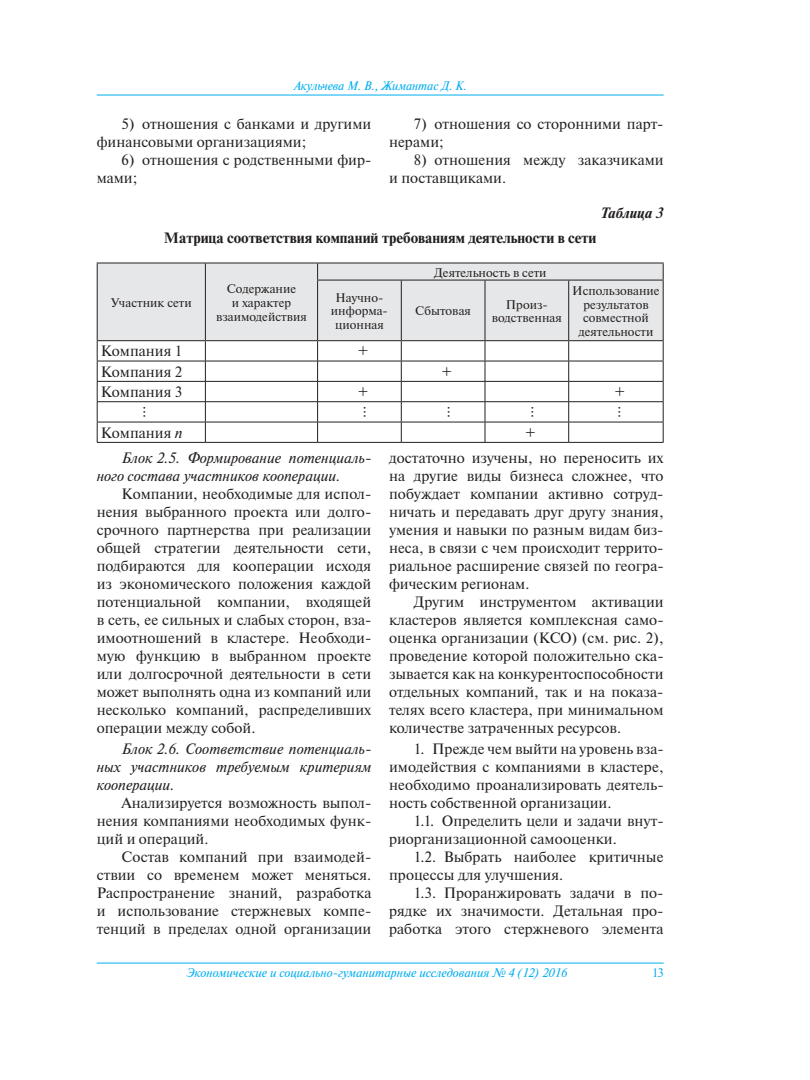
<style>
.page{position:relative;width:810px;height:1080px;background:#fff}
.page>*{position:absolute;margin:0;border:0;box-sizing:border-box;transform-origin:0 0}
.t1{font:15px/18px "Newton";color:#231f20;text-align:justify}
.t2{font:italic 15px/18px "Newton";color:#231f20}
.t3{font:700 15px "Newton";color:#231f20}
.t4{font:italic 700 15px "Newton";letter-spacing:-.005em;color:#231f20}
.t5{font:12.5px/13.8px "Newton";color:#231f20;text-align:center}
.t6{font:italic 12.5px "Newton";color:#00aeef}
.t7{font:12.5px "Newton";color:#00aeef}
.s1{font-style:italic}
</style>
<div class="page">
<div style="left:98px;top:264px;width:565px;height:76px;background:#e6e7e8"></div>
<svg style="left:97px;top:264px;width:1px;height:16px"></svg>
<hr style="left:97px;top:280px;width:1px;height:60px;background:#231f20">
<hr style="left:97px;top:263px;width:108px;height:1px;background:#231f20">
<svg style="left:205px;top:264px;width:1px;height:16px"></svg>
<hr style="left:205px;top:280px;width:1px;height:60px;background:#231f20">
<hr style="left:205px;top:263px;width:113px;height:1px;background:#231f20">
<svg style="left:317px;top:263px;width:1px;height:17px"></svg>
<svg style="left:663px;top:264px;width:1px;height:16px"></svg>
<hr style="left:318px;top:263px;width:346px;height:1px;background:#231f20">
<hr style="left:317px;top:281px;width:1px;height:59px;background:#231f20">
<hr style="left:317px;top:280px;width:84px;height:1px;background:#231f20">
<hr style="left:401px;top:281px;width:1px;height:59px;background:#231f20">
<hr style="left:401px;top:280px;width:84px;height:1px;background:#231f20">
<hr style="left:485px;top:281px;width:1px;height:59px;background:#231f20">
<hr style="left:485px;top:280px;width:84px;height:1px;background:#231f20">
<hr style="left:568px;top:281px;width:1px;height:59px;background:#231f20">
<hr style="left:663px;top:281px;width:1px;height:59px;background:#231f20">
<hr style="left:569px;top:280px;width:95px;height:1px;background:#231f20">
<hr style="left:97px;top:340px;width:108px;height:1px;background:#231f20">
<hr style="left:318px;top:340px;width:83px;height:1px;background:#231f20">
<hr style="left:401px;top:340px;width:84px;height:1px;background:#231f20">
<hr style="left:485px;top:340px;width:84px;height:1px;background:#231f20">
<hr style="left:569px;top:340px;width:95px;height:1px;background:#231f20">
<hr style="left:97px;top:361px;width:304px;height:1px;background:#231f20">
<hr style="left:401px;top:361px;width:84px;height:1px;background:#231f20">
<hr style="left:485px;top:361px;width:84px;height:1px;background:#231f20">
<hr style="left:569px;top:361px;width:95px;height:1px;background:#231f20">
<hr style="left:97px;top:381px;width:304px;height:1px;background:#231f20">
<hr style="left:401px;top:381px;width:84px;height:1px;background:#231f20">
<hr style="left:485px;top:381px;width:84px;height:1px;background:#231f20">
<hr style="left:569px;top:381px;width:95px;height:1px;background:#231f20">
<hr style="left:97px;top:401px;width:304px;height:1px;background:#231f20">
<hr style="left:401px;top:401px;width:84px;height:1px;background:#231f20">
<hr style="left:485px;top:401px;width:84px;height:1px;background:#231f20">
<hr style="left:569px;top:401px;width:95px;height:1px;background:#231f20">
<svg style="left:97px;top:341px;width:1px;height:101px"></svg>
<hr style="left:97px;top:422px;width:108px;height:1px;background:#231f20">
<hr style="left:97px;top:442px;width:108px;height:1px;background:#231f20">
<hr style="left:205px;top:422px;width:196px;height:1px;background:#231f20">
<hr style="left:318px;top:442px;width:83px;height:1px;background:#231f20">
<svg style="left:401px;top:341px;width:1px;height:101px"></svg>
<hr style="left:401px;top:422px;width:84px;height:1px;background:#231f20">
<hr style="left:401px;top:442px;width:84px;height:1px;background:#231f20">
<svg style="left:485px;top:341px;width:1px;height:101px"></svg>
<hr style="left:485px;top:422px;width:84px;height:1px;background:#231f20">
<hr style="left:485px;top:442px;width:84px;height:1px;background:#231f20">
<svg style="left:568px;top:341px;width:1px;height:101px"></svg>
<svg style="left:663px;top:341px;width:1px;height:101px"></svg>
<hr style="left:569px;top:422px;width:95px;height:1px;background:#231f20">
<hr style="left:569px;top:442px;width:95px;height:1px;background:#231f20">
<hr style="left:205px;top:340px;width:113px;height:1px;background:#231f20">
<svg style="left:205px;top:341px;width:1px;height:101px"></svg>
<svg style="left:317px;top:341px;width:1px;height:101px"></svg>
<hr style="left:205px;top:442px;width:113px;height:1px;background:#231f20">
<hr style="left:97px;top:963px;width:567px;height:1px;background:#00aeef">
<hr style="left:97px;top:95px;width:567px;height:1px;background:#00aeef">
<p class="t6" style="left:294px;top:81px;width:174px">Акульчева М. В., Жимантас Д. К.</p>
<p class="t1" style="left:97px;top:116px;width:276px;text-indent:25px">5) отношения с банками и другими финансовыми организациями;</p>
<p class="t1" style="left:97px;top:152px;width:276px;text-indent:25px">6) отношения с родственными фир&shy;мами;</p>
<p class="t1" style="left:389px;top:116px;width:276px;text-indent:25px">7) отношения со сторонними парт&shy;нерами;</p>
<p class="t1" style="left:389px;top:152px;width:276px;text-indent:25px">8) отношения между заказчиками и поставщиками.</p>
<p class="t4" style="left:601px;top:208px;width:65px">Таблица 3</p>
<p class="t3" style="left:164px;top:229px;width:434px">Матрица соответствия компаний требованиям деятельности в сети</p>
<p class="t5" style="left:111px;top:297px;width:82px">Участник сети</p>
<p class="t5" style="left:216px;top:283px;width:92px">Содержание<br>и характер взаимодействия</p>
<p class="t5" style="left:331px;top:291px;width:58px">Научно&shy;информа&shy;ционная</p>
<p class="t5" style="left:434px;top:266px;width:114px">Деятельность в сети</p>
<p class="t5" style="left:415px;top:305px;width:57px">Сбы товая</p>
<p class="t5" style="left:492px;top:298px;width:72px">Произ&shy;водствен ная</p>
<p class="t5" style="left:572px;top:285px;width:89px">Использо вание результатов совместной деятельности</p>
<p class="t1" style="left:101px;top:343px;width:83px">Компания 1</p>
<p class="t1" style="left:358px;top:343px;width:12px">+</p>
<p class="t1" style="left:101px;top:364px;width:83px">Компания 2</p>
<p class="t1" style="left:442px;top:364px;width:12px">+</p>
<p class="t1" style="left:101px;top:384px;width:83px">Компания 3</p>
<p class="t1" style="left:358px;top:384px;width:12px">+</p>
<p class="t1" style="left:614px;top:384px;width:12px">+</p>
<p class="t1" style="left:132px;top:418px;width:14px;rotate:-90deg">…</p>
<p class="t1" style="left:353px;top:418px;width:14px;rotate:-90deg">…</p>
<p class="t1" style="left:436px;top:418px;width:14px;rotate:-90deg">…</p>
<p class="t1" style="left:520px;top:418px;width:14px;rotate:-90deg">…</p>
<p class="t1" style="left:607px;top:418px;width:14px;rotate:-90deg">…</p>
<p class="t1" style="left:101px;top:425px;width:83px">Компания <span class="s1">n</span></p>
<p class="t1" style="left:525px;top:425px;width:12px">+</p>
<p class="t2" style="left:97px;top:451px;width:276px;text-indent:25px">Блок 2.5. Формирование потенциаль&shy;ного состава участников кооперации.</p>
<p class="t1" style="left:97px;top:486px;width:276px;text-indent:25px">Компании, необходимые для испол&shy;нения выбранного проекта или долго&shy;срочного партнерства при реализации общей стратегии деятельности сети, подбираются для кооперации исходя из экономического положения каждой потенциальной компании, входящей в сеть, ее сильных и слабых сторон, вза&shy;имоотношений в кластере. Необходи&shy;мую функцию в выбранном проекте или долгосрочной деятельности в сети может выполнять одна из компаний или несколько компаний, распределивших операции между собой.</p>
<p class="t2" style="left:97px;top:742px;width:276px;text-align:justify;text-indent:25px">Блок 2.6. Соответствие потенциаль&shy;ных участников требуемым критериям кооперации.</p>
<p class="t1" style="left:97px;top:795px;width:276px;text-indent:25px">Анализируется возможность выпол&shy;нения компаниями необходимых функ&shy;ций и операций.</p>
<p class="t1" style="left:97px;top:849px;width:276px;text-indent:25px">Состав компаний при взаимодей&shy;ствии со временем может меняться.<br>Распространение знаний, разработка и использование стержневых компе&shy;тенций в пределах одной организации</p>
<p class="t1" style="left:389px;top:450px;width:276px">достаточно изучены, но переносить их на другие виды бизнеса сложнее, что побуждает компании активно сотруд&shy;ничать и передавать друг другу знания, умения и навыки по разным видам биз&shy;неса, в связи с чем происходит террито&shy;риальное расширение связей по геогра&shy;фическим регионам.</p>
<p class="t1" style="left:389px;top:594px;width:276px;text-indent:25px">Другим инструментом активации кластеров является комплексная само&shy;оценка организации (КСО) (см. рис. 2), проведение которой положительно ска&shy;зывается как на конкурентоспособности отдельных компаний, так и на показа&shy;телях всего кластера, при минимальном количестве затраченных ресурсов.</p>
<p class="t1" style="left:389px;top:741px;width:276px;text-indent:25px">1. Прежде чем выйти на уровень вза&shy;имодействия с компаниями в кластере, необходимо проанализировать деятель&shy;ность собственной организации.</p>
<p class="t1" style="left:389px;top:813px;width:276px;text-indent:25px">1.1. Определить цели и задачи внут&shy;риорганизационной самооценки.</p>
<p class="t1" style="left:389px;top:849px;width:276px;text-indent:25px">1.2. Выбрать наиболее критичные процессы для улучшения.</p>
<p class="t1" style="left:389px;top:885px;width:276px;text-indent:25px">1.3. Проранжировать задачи в по&shy;рядке их значимости. Детальная про&shy;работка этого стержневого элемента</p>
<p class="t6" style="left:186px;top:968px;width:383px">Экономические и социально-гуманитарные исследования № 4 (12) 2016</p>
<p class="t7" style="left:652px;top:968px;width:13px">13</p>
</div>
